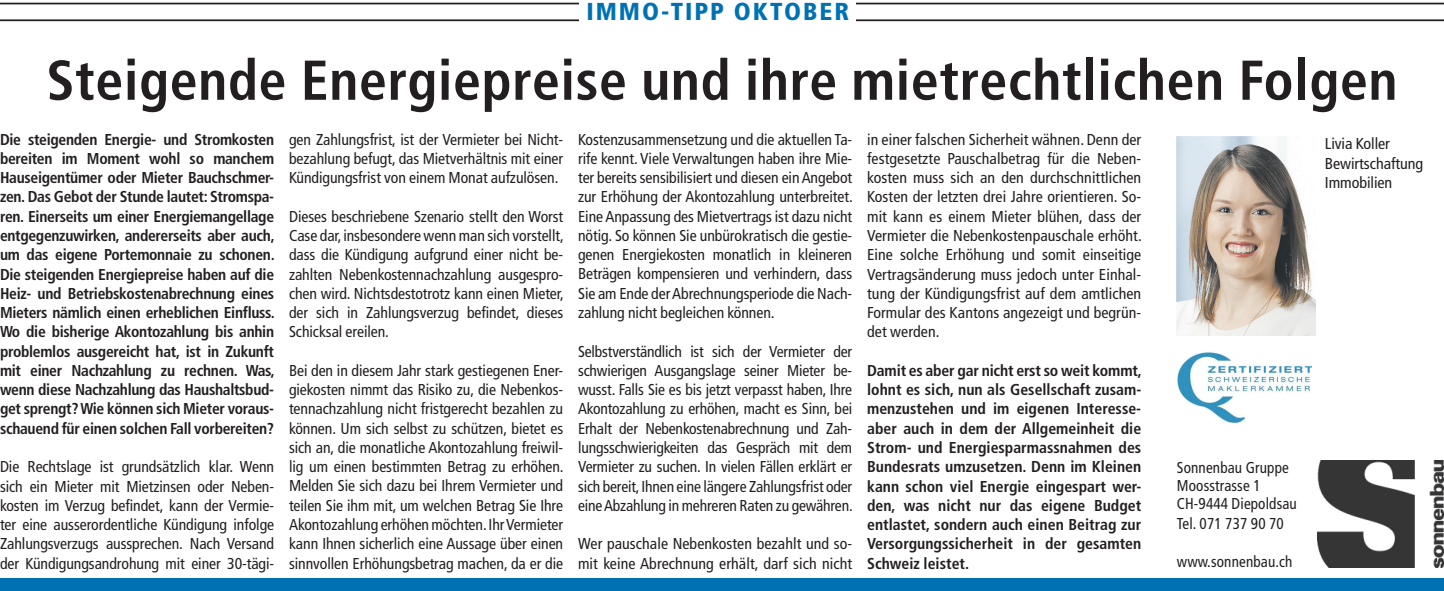
<style>
.page{position:relative;width:1444px;height:591px;background:#fff}
.page>*{position:absolute;margin:0;border:0;box-sizing:border-box;transform-origin:0 0}
.t1{font:700 condensed 56px "Frutiger LT Std";letter-spacing:.01em;color:#231f20}
.t2{font:900 condensed 24.5px "Frutiger LT Std";letter-spacing:.08em;color:#0072b4}
.t3{font:condensed 15.75px/19.2px "Frutiger LT Std";letter-spacing:-.005em;color:#231f20;text-align:justify}
.t4{font:700 condensed 15.75px/19.2px "Frutiger LT Std";letter-spacing:-.015em;color:#231f20;text-align:justify}
.t5{font:condensed 15.75px/18.7px "Frutiger LT Std";letter-spacing:-.005em;color:#231f20;scale:.96 1}
</style>
<div class="page">
<img style="left:1317px;top:460px;width:127px;height:107px">
<img style="left:1177px;top:352px;width:134px;height:71px">
<img style="left:1176px;top:137px;width:139px;height:198px">
<div style="left:0;top:578px;width:1444px;height:12px;background:#0072b4"></div>
<hr style="left:0;top:3px;width:1444px;height:1px;background:#231f20">
<hr style="left:0;top:19px;width:1444px;height:2px;background:#231f20">
<div style="left:579px;top:0;width:277px;height:24px;background:#fff"></div>
<h2 class="t2" style="left:586px;top:-3px;width:264px">IMMO-TIPP OKTOBER</h2>
<h1 class="t1" style="left:46px;top:47px;width:1352px">Steigende Energiepreise und ihre mietrechtlichen Folgen</h1>
<p class="t4" style="left:0;top:129px;width:276px">Die steigenden Energie- und Stromkosten bereiten im Moment wohl so manchem Hauseigentümer oder Mieter Bauchschmer&shy;zen. Das Gebot der Stunde lautet: Stromspa&shy;ren. Einerseits um einer Energiemangellage entgegenzuwirken, andererseits aber auch, um das eigene Portemonnaie zu schonen.<br>Die steigenden Energiepreise haben auf die Heiz- und Betriebskostenabrechnung eines Mieters nämlich einen erheblichen Einfluss.<br>Wo die bisherige Akontozahlung bis anhin problemlos ausgereicht hat, ist in Zukunft mit einer Nachzahlung zu rechnen. Was, wenn diese Nachzahlung das Haushaltsbud&shy;get sprengt? Wie können sich Mieter voraus&shy;schauend für einen solchen Fall vorbereiten?</p>
<p class="t3" style="left:0;top:457px;width:276px">Die Rechtslage ist grundsätzlich klar. Wenn sich ein Mieter mit Mietzinsen oder Neben&shy;kosten im Verzug befindet, kann der Vermie&shy;ter eine ausserordentliche Kündigung infolge Zahlungsverzugs aussprechen. Nach Versand der Kündigungsandrohung mit einer 30-tägi-</p>
<p class="t3" style="left:289px;top:130px;width:276px">gen Zahlungsfrist, ist der Vermieter bei Nicht&shy;bezahlung befugt, das Mietverhältnis mit einer Kündigungsfrist von einem Monat aufzulösen.</p>
<p class="t3" style="left:289px;top:207px;width:276px">Dieses beschriebene Szenario stellt den Worst Case dar, insbesondere wenn man sich vorstellt, dass die Kündigung aufgrund einer nicht be&shy;zahlten Nebenkostennachzahlung ausgespro&shy;chen wird. Nichtsdestotrotz kann einen Mieter, der sich in Zahlungsverzug befindet, dieses Schicksal ereilen.</p>
<p class="t3" style="left:289px;top:360px;width:276px">Bei den in diesem Jahr stark gestiegenen Ener&shy;giekosten nimmt das Risiko zu, die Nebenkos&shy;tennachzahlung nicht fristgerecht bezahlen zu können. Um sich selbst zu schützen, bietet es sich an, die monatliche Akontozahlung freiwil&shy;lig um einen bestimmten Betrag zu erhöhen.<br>Melden Sie sich dazu bei Ihrem Vermieter und teilen Sie ihm mit, um welchen Betrag Sie Ihre Akontozahlung erhöhen möchten. Ihr Vermieter kann Ihnen sicherlich eine Aussage über einen sinnvollen Erhöhungsbetrag machen, da er die</p>
<p class="t3" style="left:867px;top:130px;width:276px">in einer falschen Sicherheit wähnen. Denn der festgesetzte Pauschalbetrag für die Neben&shy;kosten muss sich an den durchschnittlichen Kosten der letzten drei Jahre orientieren. So&shy;mit kann es einem Mieter blühen, dass der Vermieter die Nebenkostenpauschale erhöht.<br>Eine solche Erhöhung und somit einseitige Vertragsänderung muss jedoch unter Einhal&shy;tung der Kündigungsfrist auf dem amtlichen Formular des Kantons angezeigt und begrün&shy;det werden.</p>
<p class="t4" style="left:867px;top:360px;width:276px">Damit es aber gar nicht erst so weit kommt, lohnt es sich, nun als Gesellschaft zusam&shy;menzustehen und im eigenen Interesse&shy;aber auch in dem der Allgemeinheit die Strom- und Energiesparmassnahmen des Bundesrats umzusetzen. Denn im Kleinen kann schon viel Energie eingespart wer&shy;den, was nicht nur das eigene Budget entlastet, sondern auch einen Beitrag zur Versorgungssicherheit in der gesamten Schweiz leistet.</p>
<p class="t3" style="left:578px;top:129px;width:276px">Kostenzusammensetzung und die aktuellen Ta&shy;rife kennt. Viele Verwaltungen haben ihre Mie&shy;ter bereits sensibilisiert und diesen ein Angebot zur Erhöhung der Akontozahlung unterbreitet.<br>Eine Anpassung des Mietvertrags ist dazu nicht nötig. So können Sie unbürokratisch die gestie&shy;genen Energiekosten monatlich in kleineren Beträgen kompensieren und verhindern, dass Sie am Ende der Abrechnungsperiode die Nach&shy;zahlung nicht begleichen können.</p>
<p class="t3" style="left:578px;top:341px;width:276px">Selbstverständlich ist sich der Vermieter der schwierigen Ausgangslage seiner Mieter be&shy;wusst. Falls Sie es bis jetzt verpasst haben, Ihre Akontozahlung zu erhöhen, macht es Sinn, bei Erhalt der Nebenkostenabrechnung und Zah&shy;lungsschwierigkeiten das Gespräch mit dem Vermieter zu suchen. In vielen Fällen erklärt er sich bereit, Ihnen eine längere Zahlungsfrist oder eine Abzahlung in mehreren Raten zu gewähren.</p>
<p class="t3" style="left:578px;top:534px;width:276px">Wer pauschale Nebenkosten bezahlt und so&shy;mit keine Abrechnung erhält, darf sich nicht</p>
<p class="t3" style="left:1324px;top:134px;width:100px;text-align:left">Livia Koller<br>Bewirtschaftung<br>Immobilien</p>
<p class="t5" style="left:1176px;top:457px;width:126px">Sonnenbau Gruppe<br>Moosstrasse 1<br>CH-9444 Diepoldsau<br>Tel. 071 737 90 70</p>
<p class="t5" style="left:1176px;top:552px;width:122px">www.sonnenbau.ch</p>
</div>
